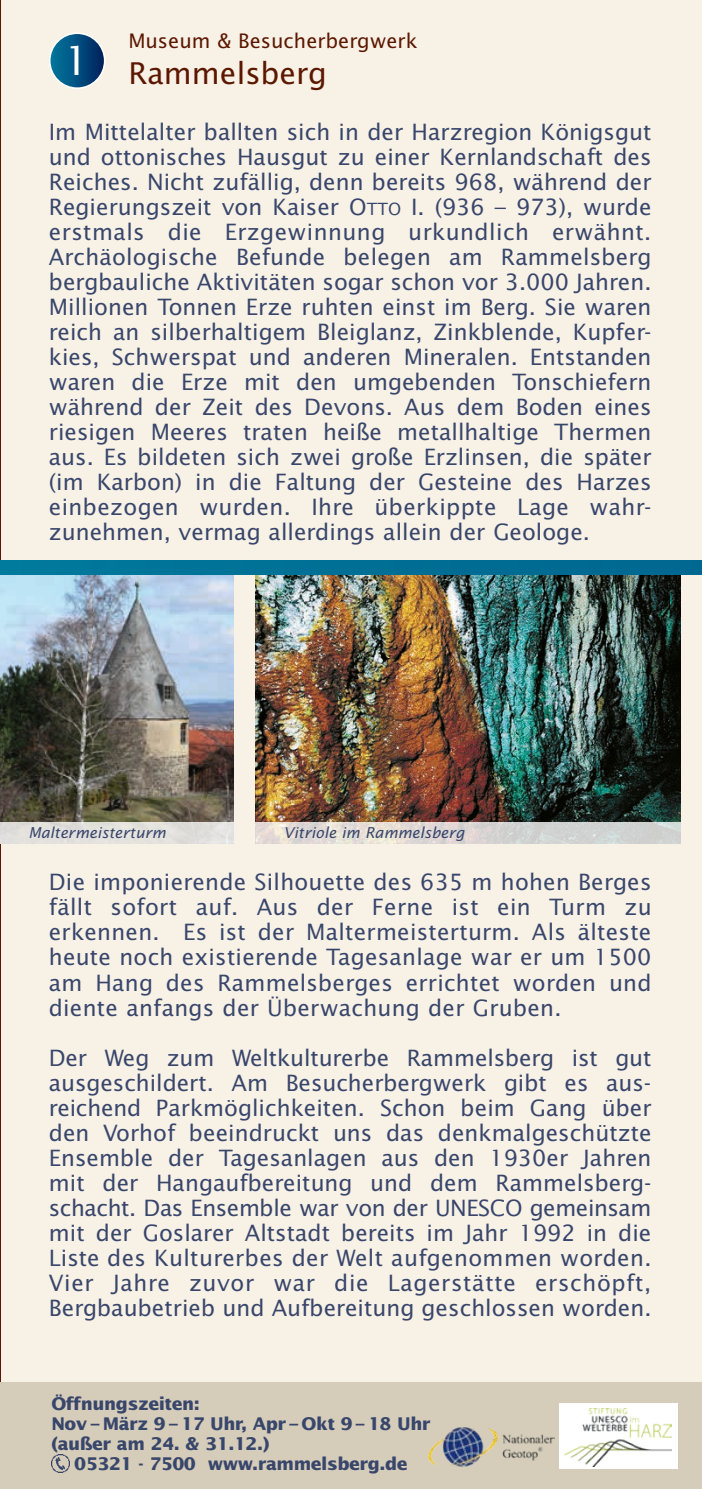
<style>
.page{position:relative;width:702px;height:1489px;background:#fff}
.page>*{position:absolute;margin:0;border:0;box-sizing:border-box;transform-origin:0 0}
.t1{font:40.25px "Lucida Sans Std";color:#fff}
.t2{font:30px "Lucida Sans Std";color:#5c1700}
.t3{font:22.5px/25px "Lucida Sans Std";color:#39466b;text-align:justify}
.t4{font:20px "Lucida Sans Std";color:#5c1700}
.t5{font:700 17.5px/20px "Lucida Sans Std";letter-spacing:-.025em;color:#39466b}
.t6{font:italic 15px "Lucida Sans Std";color:#39466b}
.s1{font-style:inherit}
.s2{font-size:17px}
</style>
<div class="page">
<div style="left:0;top:0;width:702px;height:1488px;background:#f7f1e6"></div>
<svg style="left:0;top:0;width:1px;height:1488px"></svg>
<div style="left:1px;top:1382px;width:701px;height:106px;background:#d5cdba"></div>
<svg style="left:50px;top:33px;width:55px;height:55px;background:#095483"></svg>
<div style="left:49px;top:32px;width:57px;height:57px;border:2px solid #fff;border-radius:50%"></div>
<img style="left:51px;top:1454px;width:18px;height:18px">
<img style="left:0;top:574px;width:234px;height:248px">
<img style="left:255px;top:574px;width:425px;height:248px">
<div style="left:0;top:560px;width:702px;height:14px;background:#006f95"></div>
<div style="left:0;top:822px;width:234px;height:21px;background:#e3e1dd"></div>
<svg style="left:255px;top:822px;width:425px;height:21px;background:#dad7d4"></svg>
<img style="left:429px;top:1427px;width:125px;height:40px">
<div style="left:559px;top:1403px;width:118px;height:65px;background:#fff"></div>
<img style="left:564px;top:1408px;width:108px;height:58px">
<p class="t4" style="left:128px;top:29px;width:291px">Museum &amp; Besucherbergwerk</p>
<h2 class="t2" style="left:128px;top:56px;width:200px">Rammelsberg</h2>
<p class="t3" style="left:49px;top:120px;width:604px">Im Mittelalter ballten sich in der Harzregion Königsgut und ottonisches Hausgut zu einer Kernlandschaft des Reiches. Nicht zufällig, denn bereits 968, während der Regierungszeit von Kaiser <span class="s1">O</span><span class="s2">tto</span></p>
<h1 class="t1" style="left:64px;top:37px;width:27px">1</h1>
<p class="t3" style="left:49px;top:195px;width:604px;text-indent:362px"><span class="s1">I .</span> (936 – 973), wurde erstmals die Erzgewinnung urkundlich erwähnt.<br>Archäologische Befunde belegen am Rammelsberg bergbauliche Aktivitäten sogar schon vor 3.000 Jahren.<br>Millionen Tonnen Erze ruhten einst im Berg. Sie waren reich an silberhaltigem Bleiglanz, Zinkblende, Kupfer&shy;kies, Schwerspat und anderen Mineralen. Entstanden waren die Erze mit den umgebenden Tonschiefern während der Zeit des Devons. Aus dem Boden eines riesigen Meeres traten heiße metallhaltige Thermen aus. Es bildeten sich zwei große Erzlinsen, die später (im Karbon) in die Faltung der Gesteine des Harzes einbezogen wurden. Ihre überkippte Lage wahr&shy;zunehmen, vermag allerdings allein der Geologe.</p>
<p class="t6" style="left:28px;top:823px;width:139px">Maltermeisterturm</p>
<p class="t6" style="left:283px;top:823px;width:182px">Vitriole im Rammelsberg</p>
<p class="t3" style="left:49px;top:870px;width:604px">Die imponierende Silhouette des 635 m hohen Berges fällt sofort auf. Aus der Ferne ist ein Turm zu erkennen. Es ist der Maltermeisterturm. Als älteste heute noch existierende Tagesanlage war er um 1500 am Hang des Rammelsberges errichtet worden und diente anfangs der Überwachung der Gruben.</p>
<p class="t3" style="left:49px;top:1045px;width:604px">Der Weg zum Weltkulturerbe Rammelsberg ist gut ausgeschildert. Am Besucherbergwerk gibt es aus&shy;reichend Parkmöglichkeiten. Schon beim Gang über den Vorhof beeindruckt uns das denkmalgeschützte Ensemble der Tagesanlagen aus den 1930er Jahren mit der Hangaufbereitung und dem Rammelsberg&shy;schacht. Das Ensemble war von der UNESCO gemeinsam mit der Goslarer Altstadt bereits im Jahr 1992 in die Liste des Kulturerbes der Welt aufgenommen worden.<br>Vier Jahre zuvor war die Lagerstätte erschöpft, Bergbaubetrieb und Aufbereitung geschlossen worden.</p>
<p class="t5" style="left:51px;top:1394px;width:381px">Öffnungszeiten:<br>Nov – März 9 – 17 Uhr, Apr – Okt 9 – 18 Uhr (außer am 24. &amp; 31.12.)</p>
<p class="t5" style="left:74px;top:1454px;width:335px">05321 - 7500 www.rammelsberg.de</p>
</div>
